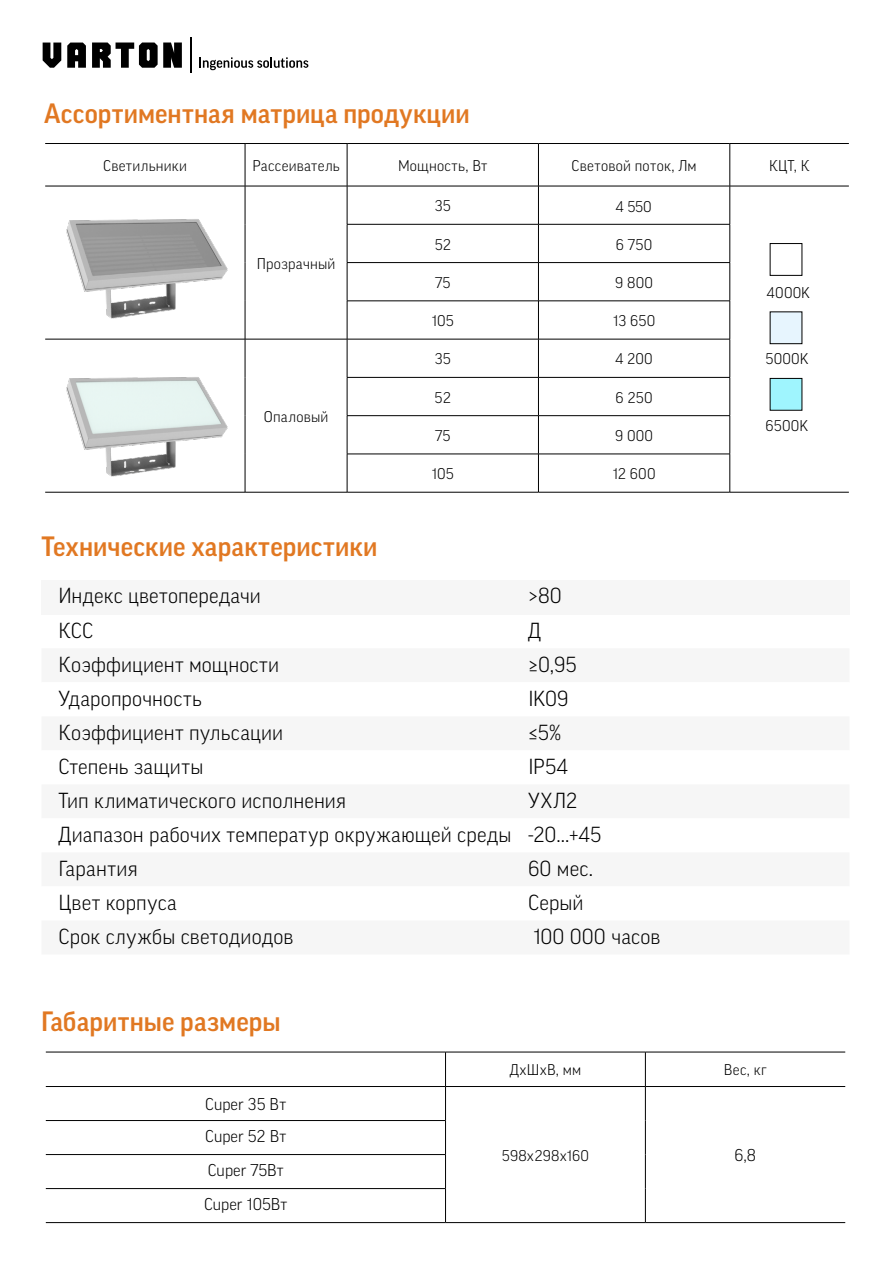
<style>
.page{position:relative;width:893px;height:1263px;background:#fff}
.page>*{position:absolute;margin:0;border:0;box-sizing:border-box;transform-origin:0 0}
.t1{font:500 27px "Good Pro";letter-spacing:.005em;color:#e17822}
.t2{font:300 21px/34px "Good Pro";letter-spacing:.01em;color:#000}
.t3{font:300 16.5px/34px "Good Pro";color:#000}
.t4{font:300 15px "Good Pro";letter-spacing:.015em;color:#000}
</style>
<div class="page">
<hr style="left:45px;top:186px;width:200px;height:1px;background:#000">
<hr style="left:245px;top:186px;width:102px;height:1px;background:#000">
<hr style="left:245px;top:186px;width:1px;height:38px;background:#000">
<hr style="left:347px;top:186px;width:191px;height:1px;background:#000">
<hr style="left:347px;top:186px;width:1px;height:38px;background:#000">
<hr style="left:245px;top:224px;width:1px;height:39px;background:#000">
<hr style="left:347px;top:224px;width:1px;height:38px;background:#000">
<hr style="left:245px;top:263px;width:1px;height:38px;background:#000">
<hr style="left:347px;top:263px;width:1px;height:38px;background:#000">
<hr style="left:245px;top:301px;width:1px;height:38px;background:#000">
<hr style="left:347px;top:301px;width:1px;height:38px;background:#000">
<hr style="left:538px;top:186px;width:192px;height:1px;background:#000">
<hr style="left:538px;top:186px;width:1px;height:38px;background:#000">
<hr style="left:730px;top:186px;width:119px;height:1px;background:#000">
<hr style="left:730px;top:186px;width:1px;height:38px;background:#000">
<hr style="left:538px;top:224px;width:192px;height:1px;background:#000">
<hr style="left:538px;top:224px;width:1px;height:38px;background:#000">
<hr style="left:730px;top:224px;width:1px;height:38px;background:#000">
<hr style="left:538px;top:262px;width:192px;height:1px;background:#000">
<hr style="left:538px;top:263px;width:1px;height:38px;background:#000">
<hr style="left:730px;top:263px;width:1px;height:38px;background:#000">
<hr style="left:538px;top:301px;width:192px;height:1px;background:#000">
<hr style="left:538px;top:301px;width:1px;height:38px;background:#000">
<hr style="left:730px;top:301px;width:1px;height:38px;background:#000">
<hr style="left:538px;top:339px;width:192px;height:1px;background:#000">
<hr style="left:538px;top:339px;width:1px;height:38px;background:#000">
<hr style="left:730px;top:339px;width:1px;height:38px;background:#000">
<hr style="left:538px;top:377px;width:192px;height:1px;background:#000">
<hr style="left:538px;top:378px;width:1px;height:37px;background:#000">
<hr style="left:730px;top:378px;width:1px;height:37px;background:#000">
<hr style="left:538px;top:415px;width:192px;height:1px;background:#000">
<hr style="left:538px;top:416px;width:1px;height:38px;background:#000">
<hr style="left:730px;top:416px;width:1px;height:38px;background:#000">
<hr style="left:538px;top:454px;width:192px;height:1px;background:#000">
<hr style="left:538px;top:454px;width:1px;height:38px;background:#000">
<hr style="left:730px;top:454px;width:1px;height:38px;background:#000">
<hr style="left:538px;top:492px;width:192px;height:1px;background:#000">
<hr style="left:730px;top:492px;width:119px;height:1px;background:#000">
<hr style="left:347px;top:224px;width:191px;height:1px;background:#000">
<hr style="left:347px;top:262px;width:191px;height:1px;background:#000">
<hr style="left:347px;top:301px;width:191px;height:1px;background:#000">
<hr style="left:45px;top:339px;width:200px;height:1px;background:#000">
<hr style="left:245px;top:339px;width:102px;height:1px;background:#000">
<hr style="left:245px;top:339px;width:1px;height:38px;background:#000">
<hr style="left:347px;top:339px;width:191px;height:1px;background:#000">
<hr style="left:347px;top:339px;width:1px;height:38px;background:#000">
<hr style="left:245px;top:377px;width:1px;height:39px;background:#000">
<hr style="left:347px;top:377px;width:191px;height:1px;background:#000">
<hr style="left:347px;top:378px;width:1px;height:37px;background:#000">
<hr style="left:245px;top:416px;width:1px;height:38px;background:#000">
<hr style="left:347px;top:415px;width:191px;height:1px;background:#000">
<hr style="left:347px;top:416px;width:1px;height:38px;background:#000">
<hr style="left:245px;top:454px;width:1px;height:38px;background:#000">
<hr style="left:347px;top:454px;width:191px;height:1px;background:#000">
<hr style="left:347px;top:454px;width:1px;height:38px;background:#000">
<hr style="left:45px;top:492px;width:200px;height:1px;background:#000">
<hr style="left:245px;top:492px;width:102px;height:1px;background:#000">
<hr style="left:347px;top:492px;width:191px;height:1px;background:#000">
<hr style="left:45px;top:143px;width:200px;height:1px;background:#000">
<hr style="left:245px;top:143px;width:102px;height:1px;background:#000">
<hr style="left:245px;top:144px;width:1px;height:42px;background:#000">
<hr style="left:347px;top:143px;width:191px;height:1px;background:#000">
<hr style="left:347px;top:144px;width:1px;height:42px;background:#000">
<hr style="left:538px;top:143px;width:192px;height:1px;background:#000">
<hr style="left:538px;top:144px;width:1px;height:42px;background:#000">
<hr style="left:730px;top:143px;width:119px;height:1px;background:#000">
<hr style="left:730px;top:144px;width:1px;height:42px;background:#000">
<div style="left:770px;top:312px;width:32px;height:32px;background:#e7f5fe"></div>
<div style="left:770px;top:378px;width:32px;height:32px;background:#9ff5fe"></div>
<div style="left:770px;top:243px;width:32px;height:33px;border:1px solid #000"></div>
<img style="left:45px;top:185px;width:199px;height:131px">
<img style="left:45px;top:316px;width:199px;height:177px">
<svg style="left:43px;top:43px;width:139px;height:25px"></svg>
<hr style="left:190px;top:38px;width:1px;height:35px;background:#000">
<svg style="left:199px;top:57px;width:109px;height:13px"></svg>
<div style="left:42px;top:580px;width:480px;height:34px;background:#f6f6f6"></div>
<div style="left:522px;top:580px;width:327px;height:34px;background:#f6f6f6"></div>
<hr style="left:46px;top:1120px;width:400px;height:1px;background:#000">
<hr style="left:445px;top:1121px;width:1px;height:33px;background:#000">
<hr style="left:445px;top:1155px;width:1px;height:33px;background:#000">
<hr style="left:445px;top:1189px;width:1px;height:33px;background:#000">
<hr style="left:446px;top:1222px;width:199px;height:1px;background:#000">
<hr style="left:645px;top:1222px;width:200px;height:1px;background:#000">
<hr style="left:46px;top:1154px;width:400px;height:1px;background:#000">
<hr style="left:46px;top:1188px;width:400px;height:1px;background:#000">
<hr style="left:46px;top:1222px;width:400px;height:1px;background:#000">
<hr style="left:46px;top:1052px;width:400px;height:1px;background:#000">
<hr style="left:446px;top:1052px;width:199px;height:1px;background:#000">
<hr style="left:445px;top:1052px;width:1px;height:34px;background:#000">
<hr style="left:645px;top:1052px;width:200px;height:1px;background:#000">
<hr style="left:645px;top:1052px;width:1px;height:34px;background:#000">
<hr style="left:46px;top:1086px;width:400px;height:1px;background:#000">
<hr style="left:446px;top:1086px;width:199px;height:1px;background:#000">
<hr style="left:445px;top:1087px;width:1px;height:33px;background:#000">
<hr style="left:645px;top:1086px;width:200px;height:1px;background:#000">
<hr style="left:645px;top:1087px;width:1px;height:33px;background:#000">
<hr style="left:645px;top:1120px;width:1px;height:34px;background:#000">
<hr style="left:645px;top:1154px;width:1px;height:34px;background:#000">
<hr style="left:645px;top:1188px;width:1px;height:34px;background:#000">
<p class="t1" style="left:44px;top:98px;width:427px">Ассортиментная матрица продукции</p>
<p class="t4" style="left:103px;top:157px;width:86px">Светильники</p>
<p class="t4" style="left:252px;top:157px;width:89px">Рассеиватель</p>
<p class="t4" style="left:398px;top:157px;width:91px">Мощность, Вт</p>
<p class="t4" style="left:572px;top:157px;width:127px">Световой поток, Лм</p>
<p class="t4" style="left:769px;top:157px;width:42px">КЦТ, К</p>
<p class="t4" style="left:257px;top:255px;width:80px">Прозрачный</p>
<p class="t4" style="left:264px;top:408px;width:66px">Опаловый</p>
<p class="t4" style="left:435px;top:197px;width:18px">35</p>
<p class="t4" style="left:616px;top:198px;width:38px">4 550</p>
<p class="t4" style="left:435px;top:236px;width:18px">52</p>
<p class="t4" style="left:616px;top:236px;width:38px">6 750</p>
<p class="t4" style="left:435px;top:274px;width:17px">75</p>
<p class="t4" style="left:615px;top:274px;width:39px">9 800</p>
<p class="t4" style="left:432px;top:312px;width:23px">105</p>
<p class="t4" style="left:613px;top:312px;width:44px">13 650</p>
<p class="t4" style="left:435px;top:350px;width:18px">35</p>
<p class="t4" style="left:615px;top:350px;width:39px">4 200</p>
<p class="t4" style="left:435px;top:389px;width:18px">52</p>
<p class="t4" style="left:616px;top:389px;width:39px">6 250</p>
<p class="t4" style="left:435px;top:427px;width:17px">75</p>
<p class="t4" style="left:615px;top:427px;width:39px">9 000</p>
<p class="t4" style="left:432px;top:465px;width:23px">105</p>
<p class="t4" style="left:613px;top:465px;width:44px">12 600</p>
<p class="t1" style="left:42px;top:531px;width:337px">Технические характеристики</p>
<p class="t2" style="left:59px;top:579px;width:204px">Индекс цветопередачи</p>
<p class="t2" style="left:528px;top:579px;width:35px">&gt;80</p>
<p class="t2" style="left:59px;top:613px;width:36px">КСС</p>
<p class="t2" style="left:528px;top:613px;width:14px">Д</p>
<p class="t2" style="left:59px;top:647px;width:222px">Коэффициент мощности</p>
<p class="t2" style="left:528px;top:647px;width:50px">≥0,95</p>
<p class="t2" style="left:59px;top:681px;width:145px">Ударопрочность</p>
<p class="t2" style="left:528px;top:681px;width:42px">IK09</p>
<p class="t2" style="left:59px;top:715px;width:226px">Коэффициент пульсации</p>
<p class="t2" style="left:528px;top:715px;width:35px">≤5%</p>
<p class="t2" style="left:59px;top:749px;width:146px">Степень защиты</p>
<p class="t2" style="left:528px;top:749px;width:41px">IP54</p>
<p class="t2" style="left:59px;top:783px;width:289px">Tип климатического исполнения</p>
<p class="t2" style="left:59px;top:783px;width:544px;text-indent:469px">УХЛ2<br>Диапазон рабочих температур окружающей среды -20...+45<br>Гарантия</p>
<p class="t2" style="left:528px;top:851px;width:67px">60 мес.</p>
<p class="t2" style="left:59px;top:885px;width:120px">Цвет корпуса</p>
<p class="t2" style="left:528px;top:885px;width:57px">Серый</p>
<p class="t2" style="left:59px;top:919px;width:236px">Срок службы светодиодов</p>
<p class="t2" style="left:533px;top:919px;width:128px">100 000 часов</p>
<p class="t1" style="left:41px;top:1006px;width:241px">Габаритные размеры</p>
<p class="t4" style="left:767px;top:284px;width:45px">4000K</p>
<p class="t4" style="left:765px;top:350px;width:45px">5000K</p>
<p class="t4" style="left:765px;top:417px;width:44px">6500K</p>
<p class="t3" style="left:205px;top:1087px;width:83px">Cuper 35 Вт</p>
<p class="t3" style="left:204px;top:1119px;width:85px">Cuper 52 Вт<br>Cuper 75Вт<br>Cuper 105Вт</p>
<p class="t4" style="left:510px;top:1061px;width:73px">ДхШхВ, мм</p>
<p class="t4" style="left:724px;top:1061px;width:44px">Вес, кг</p>
<p class="t4" style="left:502px;top:1147px;width:89px">598x298x160</p>
<p class="t3" style="left:734px;top:1138px;width:23px">6,8</p>
</div>
